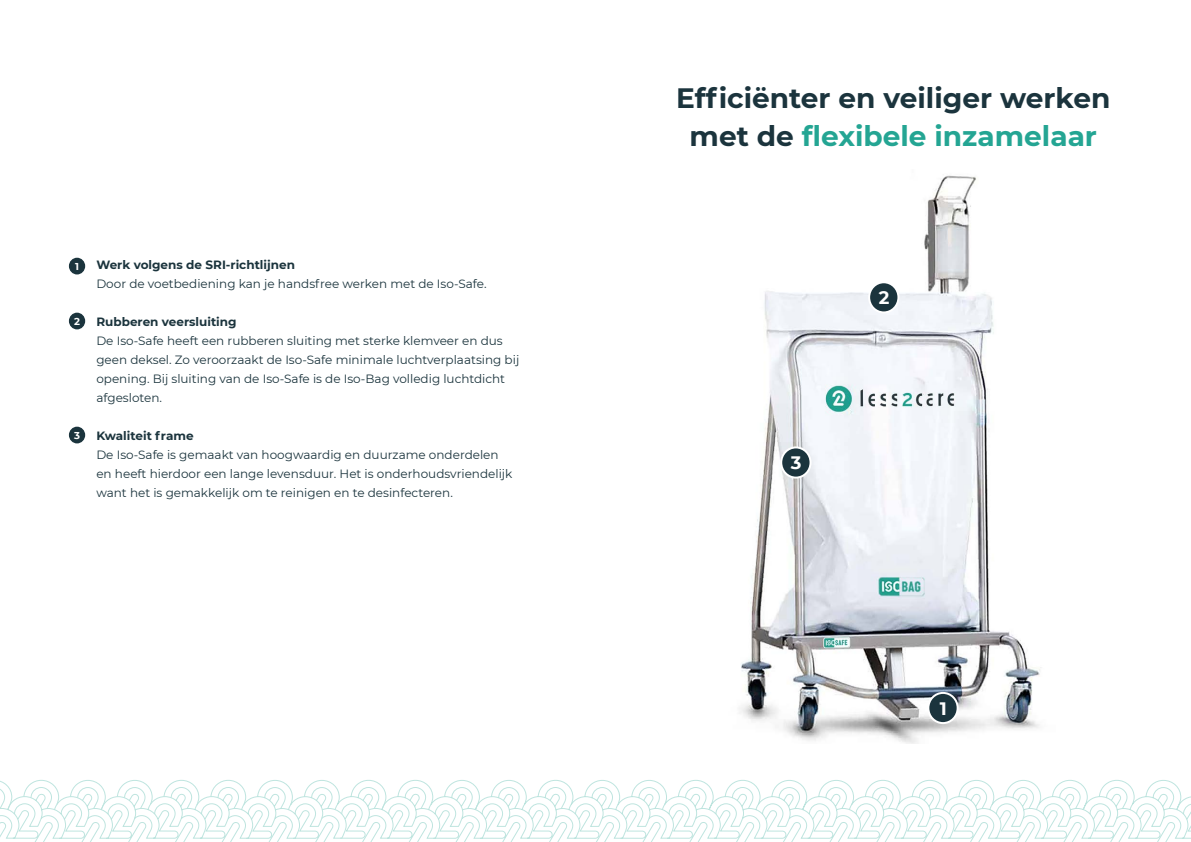
<style>
.page{position:relative;width:1191px;height:842px;background:#fff}
.page>*{position:absolute;margin:0;border:0;box-sizing:border-box;transform-origin:0 0}
.t1{font:700 28px/38px "Montserrat";color:#1b343d;text-align:center}
.t2{font:700 18px "Montserrat";color:#fff}
.t3{font:12px/19px "Montserrat";color:#1b343d}
.t4{font:700 12px "Montserrat";color:#1b343d}
.t5{font:700 10px "Montserrat";color:#fff}
.s1{color:#24a593}
</style>
<div class="page">
<svg style="left:386px;top:780px;width:805px;height:62px"></svg>
<svg style="left:0;top:780px;width:386px;height:62px"></svg>
<img style="left:739px;top:175px;width:302px;height:569px">
<div style="left:69px;top:258px;width:16px;height:16px;background:#1b343d;border-radius:50%"></div>
<div style="left:69px;top:313px;width:16px;height:16px;background:#1b343d;border-radius:50%"></div>
<div style="left:69px;top:427px;width:16px;height:16px;background:#1b343d;border-radius:50%"></div>
<div style="left:928px;top:693px;width:29px;height:30px;background:#1b343d;border-radius:50%"></div>
<div style="left:927px;top:692px;width:31px;height:32px;border:2px solid #fff;border-radius:50%"></div>
<div style="left:869px;top:282px;width:29px;height:30px;background:#1b343d;border-radius:50%"></div>
<div style="left:868px;top:281px;width:31px;height:32px;border:2px solid #fff;border-radius:50%"></div>
<div style="left:781px;top:447px;width:29px;height:31px;background:#1b343d;border-radius:50%"></div>
<div style="left:780px;top:446px;width:31px;height:33px;border:2px solid #fff;border-radius:50%"></div>
<p class="t5" style="left:75px;top:259px;width:5px">1</p>
<p class="t5" style="left:74px;top:314px;width:7px">2</p>
<p class="t5" style="left:74px;top:428px;width:7px">3</p>
<p class="t4" style="left:96px;top:256px;width:200px">Werk volgens de SRI-richtlijnen</p>
<p class="t3" style="left:96px;top:274px;width:392px">Door de voetbediening kan je handsfree werken met de Iso-Safe.</p>
<p class="t4" style="left:96px;top:313px;width:142px">Rubberen veersluiting</p>
<p class="t3" style="left:96px;top:331px;width:424px">De Iso-Safe heeft een rubberen sluiting met sterke klemveer en dus geen deksel. Zo veroorzaakt de Iso-Safe minimale luchtverplaatsing bij opening. Bij sluiting van de Iso-Safe is de Iso-Bag volledig luchtdicht afgesloten.</p>
<p class="t4" style="left:96px;top:427px;width:99px">Kwaliteit frame</p>
<p class="t3" style="left:96px;top:445px;width:417px">De Iso-Safe is gemaakt van hoogwaardig en duurzame onderdelen en heeft hierdoor een lange levensduur. Het is onderhoudsvriendelijk want het is gemakkelijk om te reinigen en te desinfecteren.</p>
<h1 class="t1" style="left:676px;top:78px;width:436px">Efficiënter en veiliger werken met de <span class="s1">flexibele inzamelaar</span></h1>
<h2 class="t2" style="left:791px;top:450px;width:12px">3</h2>
<h2 class="t2" style="left:879px;top:285px;width:12px">2</h2>
<h2 class="t2" style="left:939px;top:695px;width:9px">1</h2>
</div>
